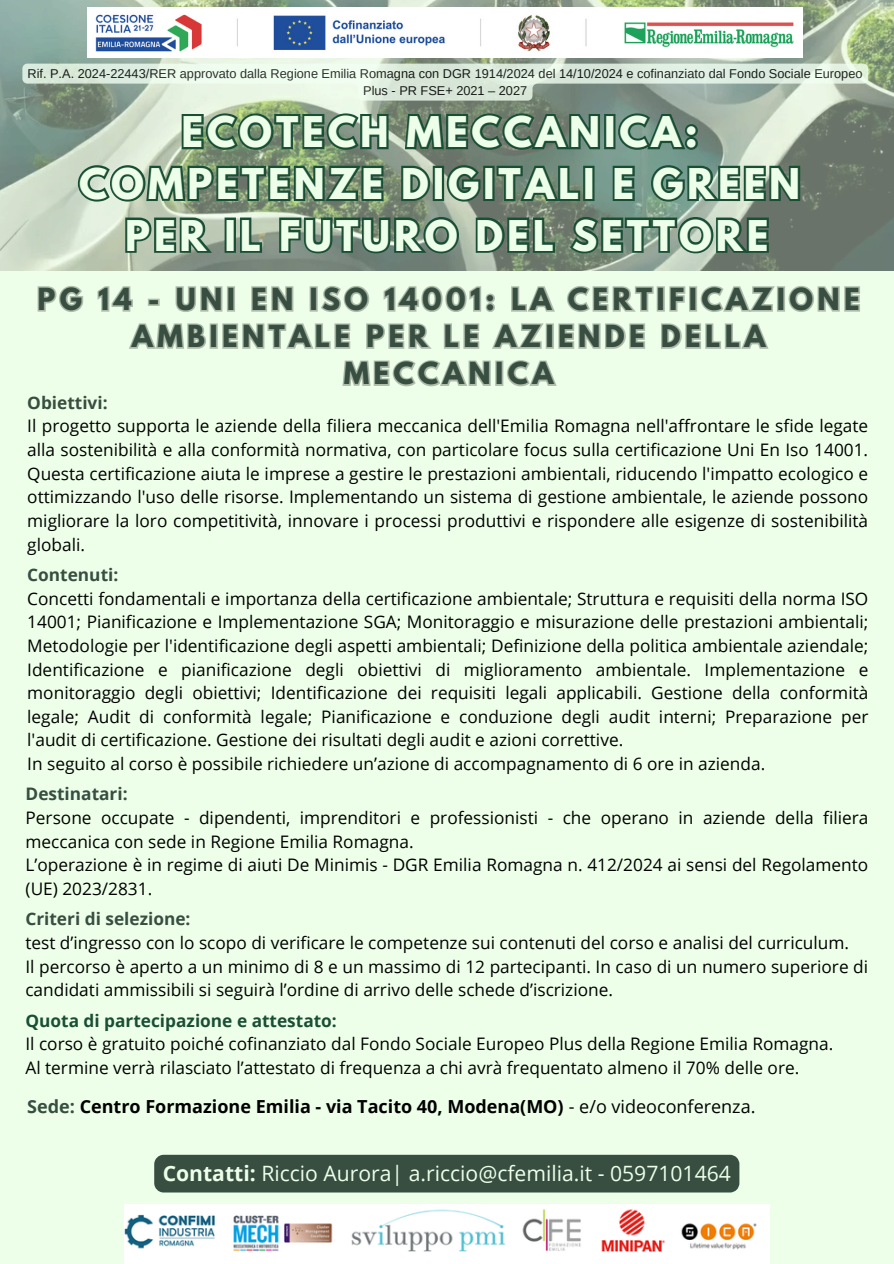
<style>
.page{position:relative;width:894px;height:1264px;background:#fff}
.page>*{position:absolute;margin:0;border:0;box-sizing:border-box;transform-origin:0 0}
.t1{font:700 37.5px/51.8px "League Spartan";letter-spacing:.105em;color:#edffe9;text-align:center}
.t2{font:700 27px/37.2px "League Spartan";letter-spacing:.16em;color:#384e41;text-align:center}
.t3{font:21.15px "Open Sans";color:#edffe9}
.t4{font:700 18px "Open Sans";color:#000}
.t5{font:17.25px/23.7px "Open Sans";color:#000}
.t6{font:700 17.25px "Open Sans";color:#384e41}
.t7{font:12.75px/17px "Arimo";color:#000;text-align:center}
.s1{font-weight:700;color:#384e41}
.s2{font-weight:700;color:#1a4e35}
.s3{color:#384e41}
.s4{font-weight:400}
.s5{font-weight:700}
</style>
<div class="page">
<div style="left:0;top:0;width:893px;height:1263px;background:#edffe9"></div>
<img style="left:0;top:0;width:893px;height:271px">
<img style="left:88px;top:7px;width:714px;height:51px">
<img style="left:124px;top:1204px;width:645px;height:59px">
<svg style="left:22px;top:64px;width:846px;height:37px"></svg>
<svg style="left:179px;top:110px;width:522px;height:43px;background:#54755f"></svg>
<svg style="left:75px;top:162px;width:727px;height:42px;background:#587b64"></svg>
<svg style="left:123px;top:214px;width:647px;height:42px;background:#5f7e6a"></svg>
<svg style="left:37px;top:286px;width:47px;height:26px"></svg>
<svg style="left:97px;top:286px;width:763px;height:101px"></svg>
<div style="left:154px;top:1154px;width:585px;height:38px;background:#384e41"></div>
<p class="t7" style="left:27px;top:65px;width:836px">Rif. P.A. 2024-22443/RER approvato dalla Regione Emilia Romagna con DGR 1914/2024 del 14/10/2024 e cofinanziato dal Fondo Sociale Europeo<br>Plus - PR FSE+ 2021 – 2027</p>
<p class="t1" style="left:79px;top:111px;width:722px">ECOTECH MECCANICA:<br>COMPETENZE DIGITALI E GREEN<br>PER IL FUTURO DEL SETTORE</p>
<h1 class="t2" style="left:37px;top:284px;width:823px">PG 14 - UNI EN ISO 14001: LA CERTIFICAZIONE<br>AMBIENTALE PER LE AZIENDE DELLA<br>MECCANICA</h1>
<p class="t6" style="left:27px;top:390px;width:82px">Obiettivi:</p>
<p class="t5" style="left:27px;top:414px;width:842px;text-align:justify">Il progetto supporta le aziende della filiera meccanica dell'Emilia Romagna nell'affrontare le sfide legate alla sostenibilità e alla conformità normativa, con particolare focus sulla certificazione Uni En Iso 14001.<br>Questa certificazione aiuta le imprese a gestire le prestazioni ambientali, riducendo l'impatto ecologico e ottimizzando l'uso delle risorse. Implementando un sistema di gestione ambientale, le aziende possono migliorare la loro competitività, innovare i processi produttivi e rispondere alle esigenze di sostenibilità globali.</p>
<h2 class="t5" style="left:27px;top:562px;width:842px"><span class="s1">Contenuti:<br></span>Concetti fondamentali e importanza della certificazione ambientale; Struttura e requisiti della norma ISO 14001; Pianificazione e Implementazione SGA; Monitoraggio e misurazione delle prestazioni ambientali; Metodologie per l'identificazione degli aspetti ambientali; Definizione della politica ambientale aziendale; Identificazione e pianificazione degli obiettivi di miglioramento ambientale. Implementazione e monitoraggio degli obiettivi; Identificazione dei requisiti legali applicabili. Gestione della conformità legale; Audit di conformità legale; Pianificazione e conduzione degli audit interni; Preparazione per l'audit di certificazione. Gestione dei risultati degli audit e azioni correttive.<br>In seguito al corso è possibile richiedere un’azione di accompagnamento di 6 ore in azienda.</h2>
<h4 class="t5" style="left:26px;top:782px;width:844px"><span class="s1">Destinatari:<br></span>Persone occupate - dipendenti, imprenditori e professionisti - che operano in aziende della filiera meccanica con sede in Regione Emilia Romagna.<br>L’operazione è in regime di aiuti De Minimis - DGR Emilia Romagna n. 412/2024 ai sensi del Regolamento (UE) 2023/2831.</h4>
<p class="t5" style="left:25px;top:906px;width:844px"><span class="s1">Criteri di selezione:<br></span>test d’ingresso con lo scopo di verificare le competenze sui contenuti del corso e analisi del curriculum.<br>Il percorso è aperto a un minimo di 8 e un massimo di 12 partecipanti. In caso di un numero superiore di candidati ammissibili si seguirà l’ordine di arrivo delle schede d’iscrizione.</p>
<h4 class="t5" style="left:25px;top:1008px;width:809px"><span class="s2">Quota di partecipazione e attestato:<br></span>Il corso è gratuito poiché cofinanziato dal Fondo Sociale Europeo Plus della Regione Emilia Romagna.<br>Al termine verrà rilasciato l’attestato di frequenza a chi avrà frequentato almeno il 70% delle ore.</h4>
<h4 class="t4" style="left:27px;top:1094px;width:729px"><span class="s3">Sede:</span> Centro Formazione Emilia - via Tacito 40, Modena(MO) <span class="s4">- e/o videoconferenza.</span></h4>
<h4 class="t3" style="left:163px;top:1158px;width:569px"><span class="s5">Contatti:</span> Riccio Aurora| a.riccio@cfemilia.it - 0597101464</h4>
</div>
